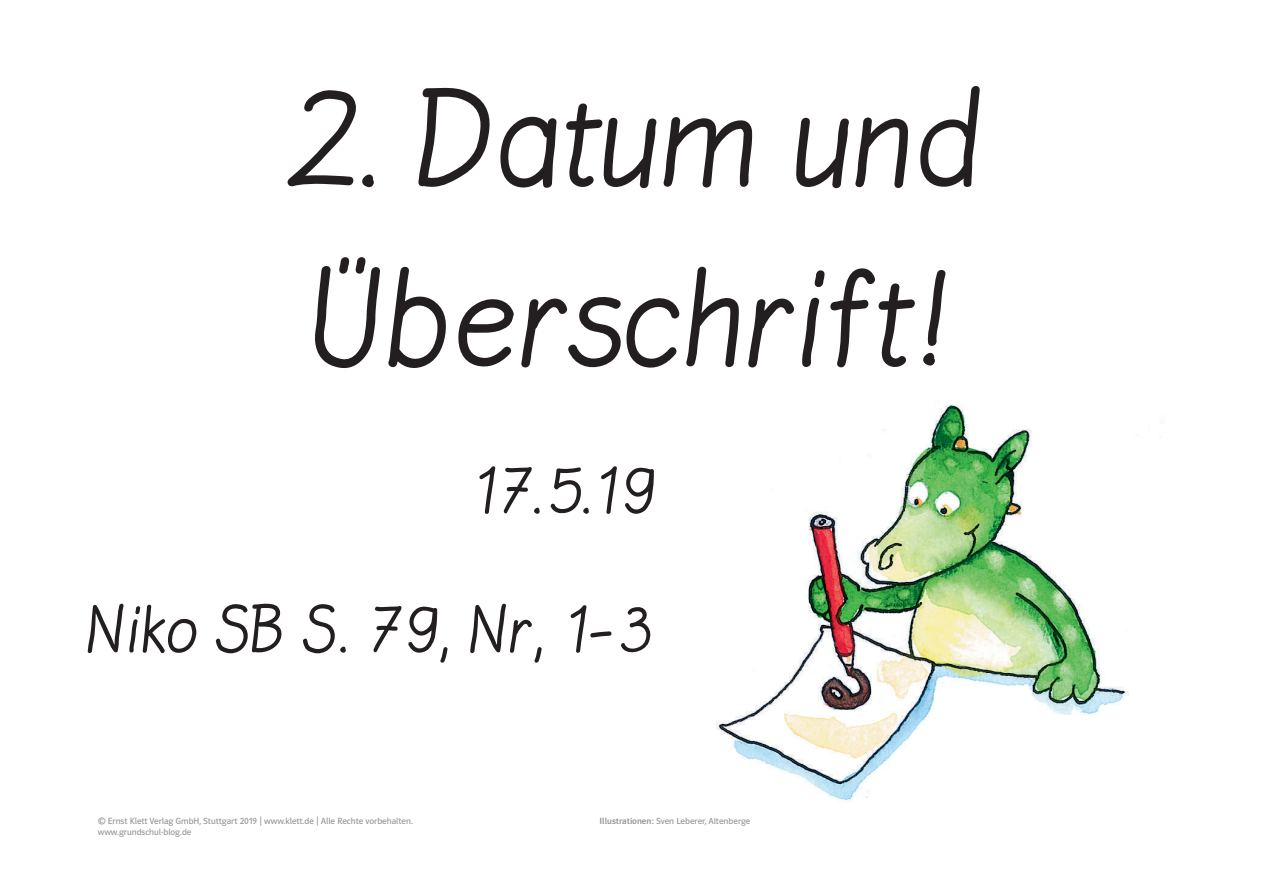
<style>
.page{position:relative;width:1263px;height:893px;background:#fff}
.page>*{position:absolute;margin:0;border:0;box-sizing:border-box;transform-origin:0 0}
.t1{font:150px/180px "Lemme Script";color:#231f20}
.t2{font:72px/138.9px "Lemme Script";color:#231f20;text-align:right}
.t3{font:9px/10.8px "Polo CEF";color:#939598}
.s1{font-weight:500}
</style>
<div class="page">
<img style="left:716px;top:404px;width:449px;height:397px">
<h1 class="t1" style="left:280px;top:57px;width:705px">2. Datum und<br>Überschrift!</h1>
<h2 class="t2" style="left:88px;top:425px;width:569px">17.5.19<br>Niko SB S. 79, Nr, 1-3</h2>
<p class="t3" style="left:98px;top:816px;width:317px">© Ernst Klett Verlag GmbH, Stuttgart 2019 | www.klett.de | Alle Rechte vorbehalten. www.grundschul-blog.de</p>
<p class="t3" style="left:600px;top:816px;width:152px"><span class="s1">Illustrationen:</span> Sven Leberer, Altenberge</p>
</div>
